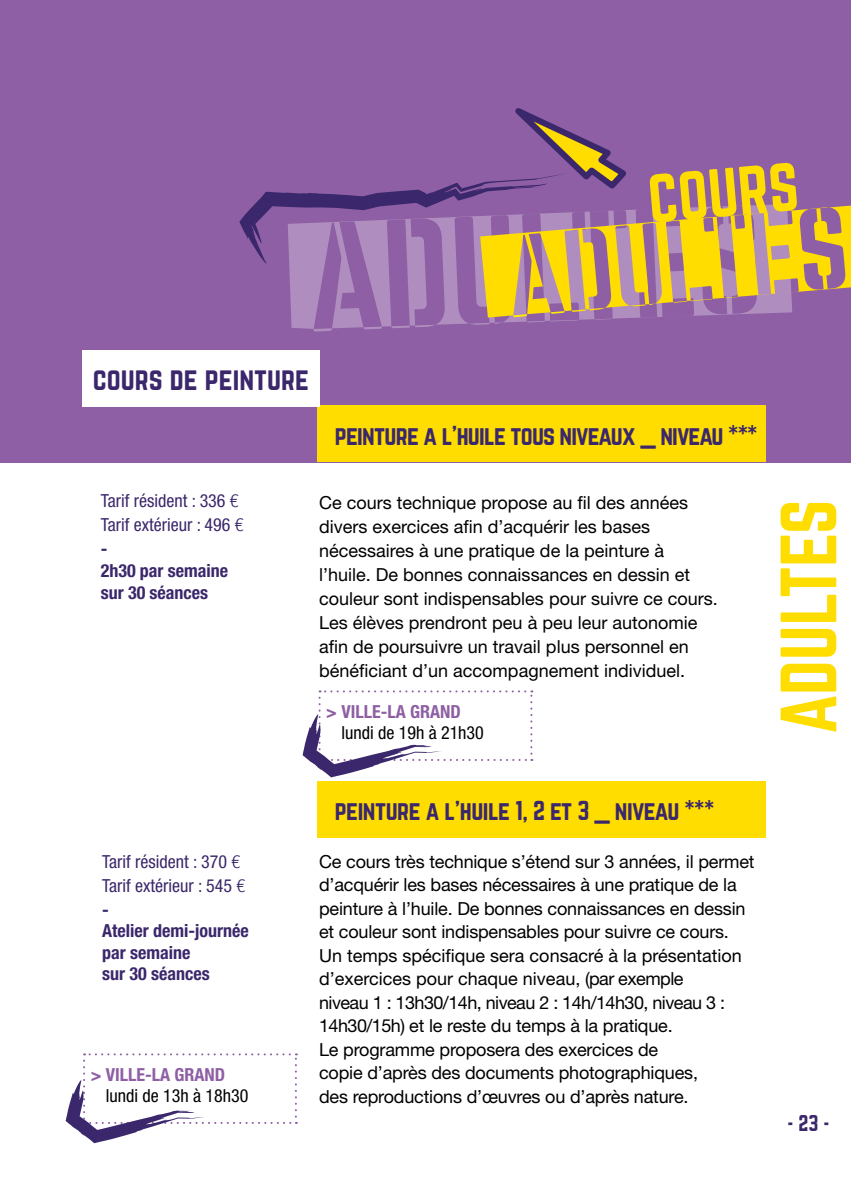
<style>
.page{position:relative;width:851px;height:1191px;background:#fff}
.page>*{position:absolute;margin:0;border:0;box-sizing:border-box;transform-origin:0 0}
.t1{font:69.6px "Norwester";letter-spacing:-.015em;color:#fd0}
.t2{font:28px "Norwester";color:#3b276b}
.t3{font:24px "Norwester";letter-spacing:-.03em;color:#3b276b}
.t4{font:20px "Norwester";color:#3b276b}
.t5{font:18px/23.6px "Helvetica Neue LT Std";letter-spacing:-.01em;color:#000}
.t6{font:condensed 18px/24px "Helvetica Neue";color:#3b276b}
.t7{font:700 condensed 18px/21.6px "Helvetica Neue";color:#3b276b}
.t8{font:condensed 18px "Helvetica Neue";color:#000}
.t9{font:700 condensed 18px "Helvetica Neue";color:#8e5fa4}
.s1{font-family:"DIN Engschrift";font-size:28px}
.s2{font-family:"Helvetica Neue LT Std";font-weight:300}
.s3{font-weight:700}
</style>
<div class="page">
<div style="left:0;top:1px;width:850px;height:461px;background:#8e5fa4"></div>
<div style="left:317px;top:405px;width:448px;height:57px;background:#fd0"></div>
<div style="left:82px;top:350px;width:237px;height:57px;background:#fff"></div>
<div style="left:317px;top:780px;width:448px;height:57px;background:#fd0"></div>
<svg style="left:797px;top:205px;width:53px;height:87px"></svg>
<svg style="left:302px;top:690px;width:230px;height:87px"></svg>
<svg style="left:66px;top:1053px;width:231px;height:90px"></svg>
<svg style="left:239px;top:108px;width:558px;height:223px"></svg>
<h2 class="t2" style="left:93px;top:365px;width:218px">COURS DE PEINTURE</h2>
<h3 class="t3" style="left:334px;top:424px;width:424px">PEINTURE A L’HUILE TOUS NIVEAUX _ NIVEAU <span class="s1">***</span></h3>
<p class="t6" style="left:101px;top:489px;width:144px">Tarif résident : 336 <span class="s2">€<br></span>Tarif extérieur : 496 <span class="s2">€ </span><span class="s3">-</span></p>
<p class="t7" style="left:101px;top:559px;width:129px">2h30 par semaine sur 30 séances</p>
<p class="t5" style="left:319px;top:490px;width:400px">Ce cours technique propose au fil des années divers exercices afin d’acquérir les bases nécessaires à une pratique de la peinture à l’huile. De bonnes connaissances en dessin et couleur sont indispensables pour suivre ce cours.<br>Les élèves prendront peu à peu leur autonomie afin de poursuivre un travail plus personnel en bénéficiant d’un accompagnement individuel.</p>
<p class="t9" style="left:326px;top:700px;width:136px">&gt; VILLE-LA GRAND</p>
<p class="t8" style="left:341px;top:722px;width:144px">lundi de 19h à 21h30</p>
<h1 class="t1" style="left:775px;top:734px;width:236px;rotate:-90deg">ADULTES</h1>
<p class="t6" style="left:102px;top:849px;width:144px">Tarif résident : 370 <span class="s2">€<br></span>Tarif extérieur : 545 <span class="s2">€ </span><span class="s3">-</span></p>
<p class="t7" style="left:102px;top:919px;width:148px">Atelier demi-journée par semaine<br>sur 30 séances</p>
<p class="t9" style="left:91px;top:1063px;width:136px">&gt; VILLE-LA GRAND</p>
<p class="t8" style="left:106px;top:1085px;width:144px">lundi de 13h à 18h30</p>
<h3 class="t3" style="left:334px;top:799px;width:381px">PEINTURE A L’HUILE 1, 2 ET 3 _ NIVEAU <span class="s1">***</span></h3>
<p class="t5" style="left:319px;top:849px;width:437px">Ce cours très technique s’étend sur 3 années, il permet d’acquérir les bases nécessaires à une pratique de la peinture à l’huile. De bonnes connaissances en dessin et couleur sont indispensables pour suivre ce cours.<br>Un temps spécifique sera consacré à la présentation d’exercices pour chaque niveau, (par exemple<br>niveau 1 : 13h30/14h, niveau 2 : 14h/14h30, niveau 3 :<br>14h30/15h) et le reste du temps à la pratique.<br>Le programme proposera des exercices de<br>copie d’après des documents photographiques,<br>des reproductions d’œuvres ou d’après nature.</p>
<p class="t4" style="left:787px;top:1113px;width:43px">- 23 -</p>
</div>
